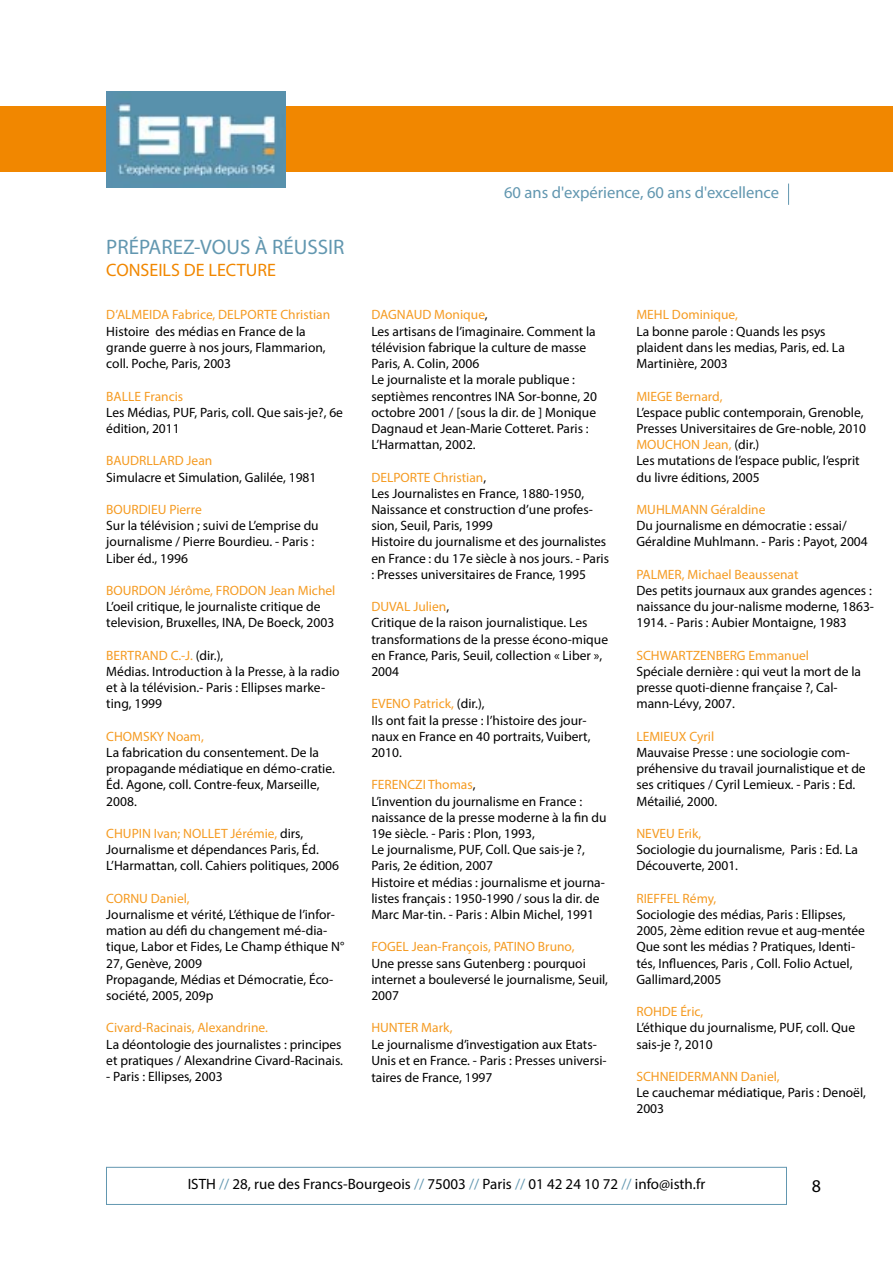
<style>
.page{position:relative;width:893px;height:1263px;background:#fff}
.page>*{position:absolute;margin:0;border:0;box-sizing:border-box;transform-origin:0 0}
.t1{font:21px "Myriad Pro";color:#6297b0}
.t2{font:18px "Myriad Pro";color:#f18700}
.t3{font:18px "Myriad Pro";color:#000}
.t4{font:16.5px "Myriad Pro";color:#6297b0}
.t5{font:15px "Myriad Pro";color:#000}
.t6{font:13.5px/16.2px "Myriad Pro";color:#000}
.t7{font:13.5px "Myriad Pro";color:#f59b22}
.s1{color:#f59b22}
.s2{color:#6297b0}
</style>
<div class="page">
<div style="left:106px;top:1167px;width:681px;height:37px;border:1px solid #6297b0"></div>
<svg style="left:788px;top:184px;width:1px;height:21px"></svg>
<div style="left:0;top:106px;width:893px;height:66px;background:#f18700"></div>
<img style="left:106px;top:92px;width:180px;height:95px">
<h1 class="t1" style="left:106px;top:234px;width:240px">PRÉPAREZ-VOUS À RÉUSSIR</h1>
<h2 class="t2" style="left:106px;top:259px;width:171px">CONSEILS DE LECTURE</h2>
<p class="t7" style="left:106px;top:307px;width:225px">D’ALMEIDA Fabrice, DELPORTE Christian</p>
<p class="t6" style="left:106px;top:323px;width:221px">Histoire des médias en France de la grande guerre à nos jours, Flammarion, coll. Poche, Paris, 2003</p>
<p class="t7" style="left:106px;top:388px;width:78px">BALLE Francis</p>
<p class="t6" style="left:106px;top:404px;width:238px">Les Médias, PUF, Paris, coll. Que sais-je?, 6e édition, 2011</p>
<p class="t7" style="left:106px;top:452px;width:108px">BAUDRLLARD Jean</p>
<p class="t6" style="left:106px;top:469px;width:212px">Simulacre et Simulation, Galilée, 1981</p>
<p class="t7" style="left:106px;top:501px;width:97px">BOURDIEU Pierre</p>
<p class="t6" style="left:106px;top:517px;width:214px">Sur la télévision ; suivi de L’emprise du journalisme / Pierre Bourdieu. - Paris :<br>Liber éd., 1996</p>
<p class="t7" style="left:106px;top:582px;width:231px">BOURDON Jérôme, FRODON Jean Michel</p>
<p class="t6" style="left:106px;top:598px;width:229px">L’oeil critique, le journaliste critique de television, Bruxelles, INA, De Boeck, 2003</p>
<p class="t6" style="left:106px;top:647px;width:235px"><span class="s1">BERTRAND C.-J.</span> (dir.),<br>Médias. Introduction à la Presse, à la radio et à la télévision.- Paris : Ellipses marke&shy;ting, 1999</p>
<p class="t7" style="left:106px;top:728px;width:99px">CHOMSKY Noam,</p>
<p class="t6" style="left:106px;top:744px;width:230px">La fabrication du consentement. De la propagande médiatique en démo-cratie.<br>Éd. Agone, coll. Contre-feux, Marseille,<br>2008.</p>
<p class="t6" style="left:106px;top:825px;width:234px"><span class="s1">CHUPIN Ivan; NOLLET Jérémie,</span> dirs,<br>Journalisme et dépendances Paris, Éd.<br>L’Harmattan, coll. Cahiers politiques, 2006</p>
<p class="t7" style="left:106px;top:890px;width:85px">CORNU Daniel,</p>
<p class="t6" style="left:106px;top:906px;width:240px">Journalisme et vérité, L’éthique de l’infor&shy;mation au défi du changement mé-dia&shy;tique, Labor et Fides, Le Champ éthique N° 27, Genève, 2009<br>Propagande, Médias et Démocratie, Éco&shy;société, 2005, 209p</p>
<p class="t7" style="left:106px;top:1019px;width:163px">Civard-Racinais, Alexandrine.</p>
<p class="t6" style="left:106px;top:1036px;width:238px">La déontologie des journalistes : principes et pratiques / Alexandrine Civard-Racinais.</p>
<p class="t6" style="left:106px;top:1068px;width:118px">- Paris : Ellipses, 2003</p>
<p class="t4" style="left:504px;top:183px;width:277px">60 ans d'expérience, 60 ans d'excellence</p>
<p class="t6" style="left:371px;top:307px;width:227px"><span class="s1">DAGNAUD Monique</span>,<br>Les artisans de l’imaginaire. Comment la télévision fabrique la culture de masse Paris, A. Colin, 2006<br>Le journaliste et la morale publique : septièmes rencontres INA Sor-bonne, 20 octobre 2001 / [sous la dir. de ] Monique Dagnaud et Jean-Marie Cotteret. Paris :<br>L’Harmattan, 2002.</p>
<p class="t6" style="left:371px;top:469px;width:239px"><span class="s1">DELPORTE Christian</span>,<br>Les Journalistes en France, 1880-1950, Naissance et construction d’une profes&shy;sion, Seuil, Paris, 1999<br>Histoire du journalisme et des journalistes en France : du 17e siècle à nos jours. - Paris : Presses universitaires de France, 1995</p>
<p class="t6" style="left:371px;top:598px;width:238px"><span class="s1">DUVAL Julien</span>,<br>Critique de la raison journalistique. Les transformations de la presse écono-mique en France, Paris, Seuil, collection « Liber »,<br>2004</p>
<p class="t6" style="left:371px;top:695px;width:221px"><span class="s1">EVENO Patrick,</span> (dir.),<br>Ils ont fait la presse : l’histoire des jour&shy;naux en France en 40 portraits, Vuibert,<br>2010.</p>
<p class="t6" style="left:371px;top:776px;width:237px"><span class="s1">FERENCZI Thomas</span>,<br>L’invention du journalisme en France : naissance de la presse moderne à la fin du 19e siècle. - Paris : Plon, 1993,<br>Le journalisme, PUF, Coll. Que sais-je ?, Paris, 2e édition, 2007<br>Histoire et médias : journalisme et journa&shy;listes français : 1950-1990 / sous la dir. de Marc Mar-tin. - Paris : Albin Michel, 1991</p>
<p class="t7" style="left:371px;top:938px;width:205px">FOGEL Jean-François, PATINO Bruno,</p>
<p class="t6" style="left:371px;top:955px;width:238px">Une presse sans Gutenberg : pourquoi internet a bouleversé le journalisme, Seuil,<br>2007</p>
<p class="t7" style="left:371px;top:1019px;width:83px">HUNTER Mark,</p>
<p class="t6" style="left:371px;top:1036px;width:237px">Le journalisme d’investigation aux Etats-<br>Unis et en France. - Paris : Presses universi-</p>
<p class="t6" style="left:371px;top:1069px;width:123px">taires de France, 1997</p>
<p class="t7" style="left:636px;top:307px;width:103px">MEHL Dominique,</p>
<p class="t6" style="left:636px;top:323px;width:210px">La bonne parole : Quands les psys plaident dans les medias, Paris, ed. La<br>Martinière, 2003</p>
<p class="t7" style="left:636px;top:388px;width:88px">MIEGE Bernard,</p>
<p class="t6" style="left:636px;top:404px;width:231px">L’espace public contemporain, Grenoble, Presses Universitaires de Gre-noble, 2010<br><span class="s1">MOUCHON Jean,</span> (dir.)<br>Les mutations de l’espace public, l’esprit du livre éditions, 2005</p>
<p class="t7" style="left:636px;top:501px;width:130px">MUHLMANN Géraldine</p>
<p class="t6" style="left:636px;top:517px;width:233px">Du journalisme en démocratie : essai/<br>Géraldine Muhlmann. - Paris : Payot, 2004</p>
<p class="t7" style="left:636px;top:566px;width:164px">PALMER, Michael Beaussenat</p>
<p class="t6" style="left:636px;top:582px;width:239px">Des petits journaux aux grandes agences : naissance du jour-nalisme moderne, 1863-<br>1914. - Paris : Aubier Montaigne, 1983</p>
<p class="t7" style="left:636px;top:647px;width:174px">SCHWARTZENBERG Emmanuel</p>
<p class="t6" style="left:636px;top:663px;width:226px">Spéciale dernière : qui veut la mort de la presse quoti-dienne française ?, Cal&shy;mann-Lévy, 2007.</p>
<p class="t7" style="left:636px;top:728px;width:79px">LEMIEUX Cyril</p>
<p class="t6" style="left:636px;top:744px;width:231px">Mauvaise Presse : une sociologie com&shy;préhensive du travail journalistique et de ses critiques / Cyril Lemieux. - Paris : Ed.<br>Métailié, 2000.</p>
<p class="t7" style="left:636px;top:825px;width:67px">NEVEU Erik,</p>
<p class="t6" style="left:636px;top:841px;width:223px">Sociologie du journalisme, Paris : Ed. La<br>Découverte, 2001.</p>
<p class="t7" style="left:636px;top:890px;width:81px">RIEFFEL Rémy,</p>
<p class="t6" style="left:636px;top:906px;width:230px">Sociologie des médias, Paris : Ellipses, 2005, 2ème edition revue et aug-mentée Que sont les médias ? Pratiques, Identi&shy;tés, Influences, Paris , Coll. Folio Actuel, Gallimard,2005</p>
<p class="t7" style="left:636px;top:1003px;width:68px">ROHDE Éric,</p>
<p class="t6" style="left:636px;top:1019px;width:220px">L’éthique du journalisme, PUF, coll. Que sais-je ?, 2010</p>
<p class="t7" style="left:636px;top:1068px;width:145px">SCHNEIDERMANN Daniel,</p>
<p class="t6" style="left:636px;top:1084px;width:231px">Le cauchemar médiatique, Paris : Denoël,<br>2003</p>
<p class="t5" style="left:188px;top:1174px;width:519px">ISTH <span class="s2">//</span> 28, rue des Francs-Bourgeois <span class="s2">//</span> 75003 <span class="s2">//</span> Paris <span class="s2">//</span> 01 42 24 10 72 <span class="s2">//</span> info@isth.fr</p>
<h2 class="t3" style="left:812px;top:1174px;width:11px">8</h2>
</div>
